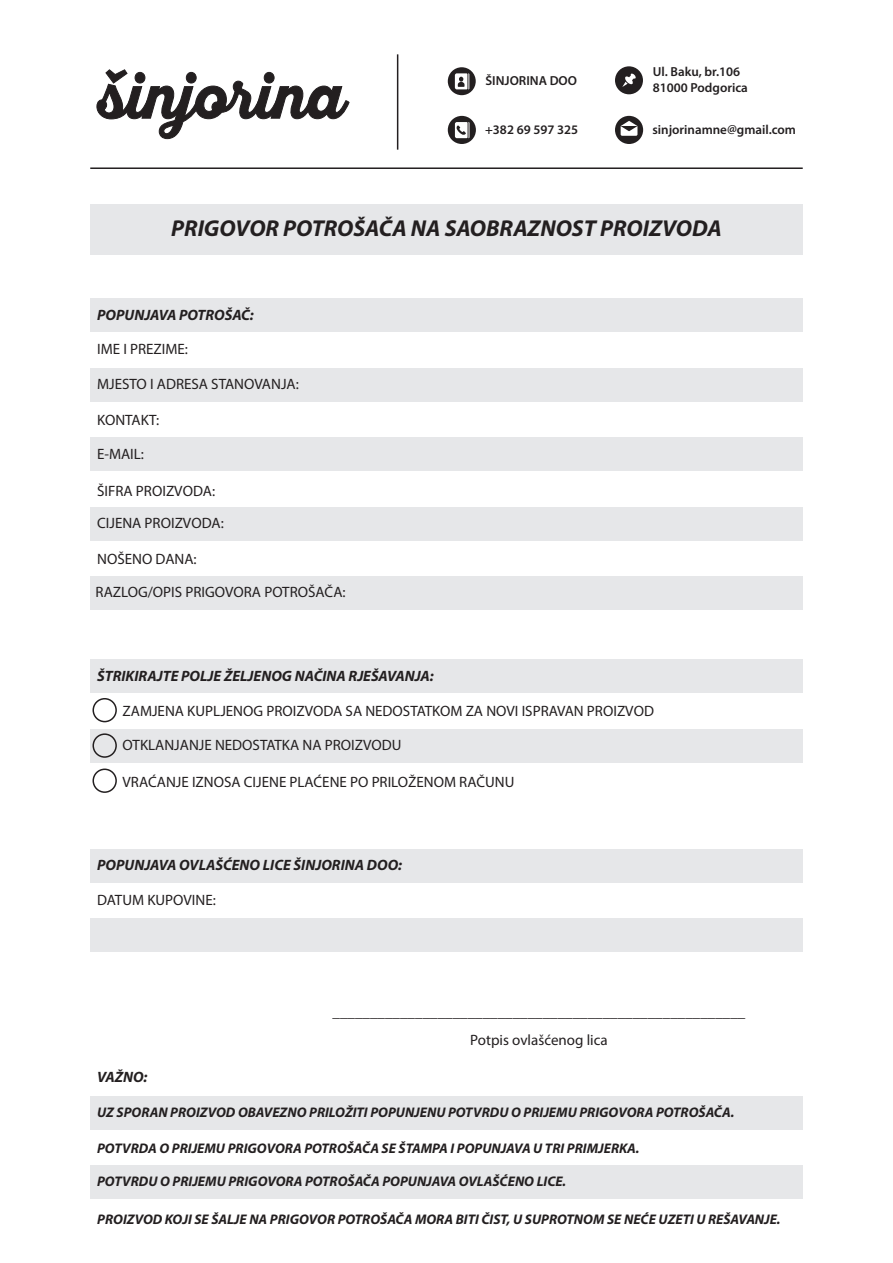
<style>
.page{position:relative;width:893px;height:1263px;background:#fff}
.page>*{position:absolute;margin:0;border:0;box-sizing:border-box;transform-origin:0 0}
.t1{font:italic 700 23.1px "Myriad Pro";color:#231f20}
.t2{font:15px "Myriad Pro";color:#231f20}
.t3{font:italic 700 15px "Myriad Pro";color:#231f20}
.t4{font:italic 700 13.95px "Myriad Pro";color:#231f20}
.t5{font:600 13.05px/15.8px "Myriad Pro";color:#231f20}
</style>
<div class="page">
<hr style="left:90px;top:167px;width:713px;height:2px;background:#231f20">
<div style="left:90px;top:204px;width:713px;height:50px;background:#e6e7e9"></div>
<div style="left:90px;top:299px;width:713px;height:33px;background:#e6e7e9"></div>
<div style="left:90px;top:368px;width:713px;height:33px;background:#e6e7e9"></div>
<div style="left:90px;top:438px;width:713px;height:33px;background:#e6e7e9"></div>
<div style="left:90px;top:507px;width:713px;height:33px;background:#e6e7e9"></div>
<div style="left:90px;top:576px;width:713px;height:33px;background:#e6e7e9"></div>
<div style="left:90px;top:660px;width:713px;height:33px;background:#e6e7e9"></div>
<div style="left:90px;top:729px;width:713px;height:33px;background:#e6e7e9"></div>
<div style="left:92px;top:698px;width:25px;height:24px;border:2px solid #231f20;border-radius:50%"></div>
<div style="left:92px;top:733px;width:25px;height:25px;border:2px solid #231f20;border-radius:50%"></div>
<div style="left:92px;top:768px;width:25px;height:25px;border:2px solid #231f20;border-radius:50%"></div>
<div style="left:90px;top:849px;width:713px;height:33px;background:#e6e7e9"></div>
<div style="left:90px;top:919px;width:713px;height:33px;background:#e6e7e9"></div>
<div style="left:90px;top:1096px;width:713px;height:33px;background:#e6e7e9"></div>
<div style="left:90px;top:1165px;width:713px;height:33px;background:#e6e7e9"></div>
<svg style="left:97px;top:69px;width:252px;height:70px"></svg>
<svg style="left:448px;top:67px;width:28px;height:28px"></svg>
<svg style="left:615px;top:66px;width:28px;height:28px"></svg>
<svg style="left:448px;top:116px;width:28px;height:28px"></svg>
<svg style="left:615px;top:116px;width:28px;height:28px"></svg>
<hr style="left:397px;top:54px;width:1px;height:96px;background:#231f20">
<p class="t5" style="left:485px;top:73px;width:93px">ŠINJORINA DOO</p>
<p class="t5" style="left:653px;top:64px;width:97px">Ul. Baku, br.106<br>81000 Podgorica</p>
<p class="t5" style="left:485px;top:121px;width:95px">+382 69 597 325</p>
<p class="t5" style="left:652px;top:121px;width:145px">sinjorinamne@gmail.com</p>
<h1 class="t1" style="left:171px;top:213px;width:552px">PRIGOVOR POTROŠAČA NA SAOBRAZNOST PROIZVODA</h1>
<p class="t3" style="left:97px;top:305px;width:158px">POPUNJAVA POTROŠAČ:</p>
<p class="t2" style="left:97px;top:340px;width:92px">IME I PREZIME:</p>
<p class="t2" style="left:97px;top:375px;width:203px">MJESTO I ADRESA STANOVANJA:</p>
<p class="t2" style="left:97px;top:411px;width:64px">KONTAKT:</p>
<p class="t2" style="left:97px;top:444px;width:48px">E-MAIL:</p>
<p class="t2" style="left:97px;top:482px;width:119px">ŠIFRA PROIZVODA:</p>
<p class="t2" style="left:97px;top:514px;width:128px">CIJENA PROIZVODA:</p>
<p class="t2" style="left:97px;top:550px;width:101px">NOŠENO DANA:</p>
<p class="t2" style="left:96px;top:583px;width:252px">RAZLOG/OPIS PRIGOVORA POTROŠAČA:</p>
<p class="t3" style="left:97px;top:666px;width:338px">ŠTRIKIRAJTE POLJE ŽELJENOG NAČINA RJEŠAVANJA:</p>
<p class="t2" style="left:123px;top:702px;width:533px">ZAMJENA KUPLJENOG PROIZVODA SA NEDOSTATKOM ZA NOVI ISPRAVAN PROIZVOD</p>
<p class="t2" style="left:123px;top:736px;width:280px">OTKLANJANJE NEDOSTATKA NA PROIZVODU</p>
<p class="t2" style="left:123px;top:772px;width:393px">VRAĆANJE IZNOSA CIJENE PLAĆENE PO PRILOŽENOM RAČUNU</p>
<p class="t3" style="left:97px;top:855px;width:306px">POPUNJAVA OVLAŠĆENO LICE ŠINJORINA DOO:</p>
<p class="t2" style="left:97px;top:890px;width:120px">DATUM KUPOVINE:</p>
<p class="t3" style="left:97px;top:1067px;width:52px">VAŽNO:</p>
<p class="t2" style="left:333px;top:1002px;width:414px">_______________________________________________________</p>
<p class="t2" style="left:470px;top:1031px;width:139px">Potpis ovlašćenog lica</p>
<p class="t4" style="left:97px;top:1103px;width:639px">UZ SPORAN PROIZVOD OBAVEZNO PRILOŽITI POPUNJENU POTVRDU O PRIJEMU PRIGOVORA POTROŠAČA.</p>
<p class="t4" style="left:97px;top:1139px;width:544px">POTVRDA O PRIJEMU PRIGOVORA POTROŠAČA SE ŠTAMPA I POPUNJAVA U TRI PRIMJERKA.</p>
<p class="t4" style="left:97px;top:1172px;width:471px">POTVRDU O PRIJEMU PRIGOVORA POTROŠAČA POPUNJAVA OVLAŠĆENO LICE.</p>
<p class="t4" style="left:97px;top:1210px;width:685px">PROIZVOD KOJI SE ŠALJE NA PRIGOVOR POTROŠAČA MORA BITI ČIST, U SUPROTNOM SE NEĆE UZETI U REŠAVANJE.</p>
</div>
